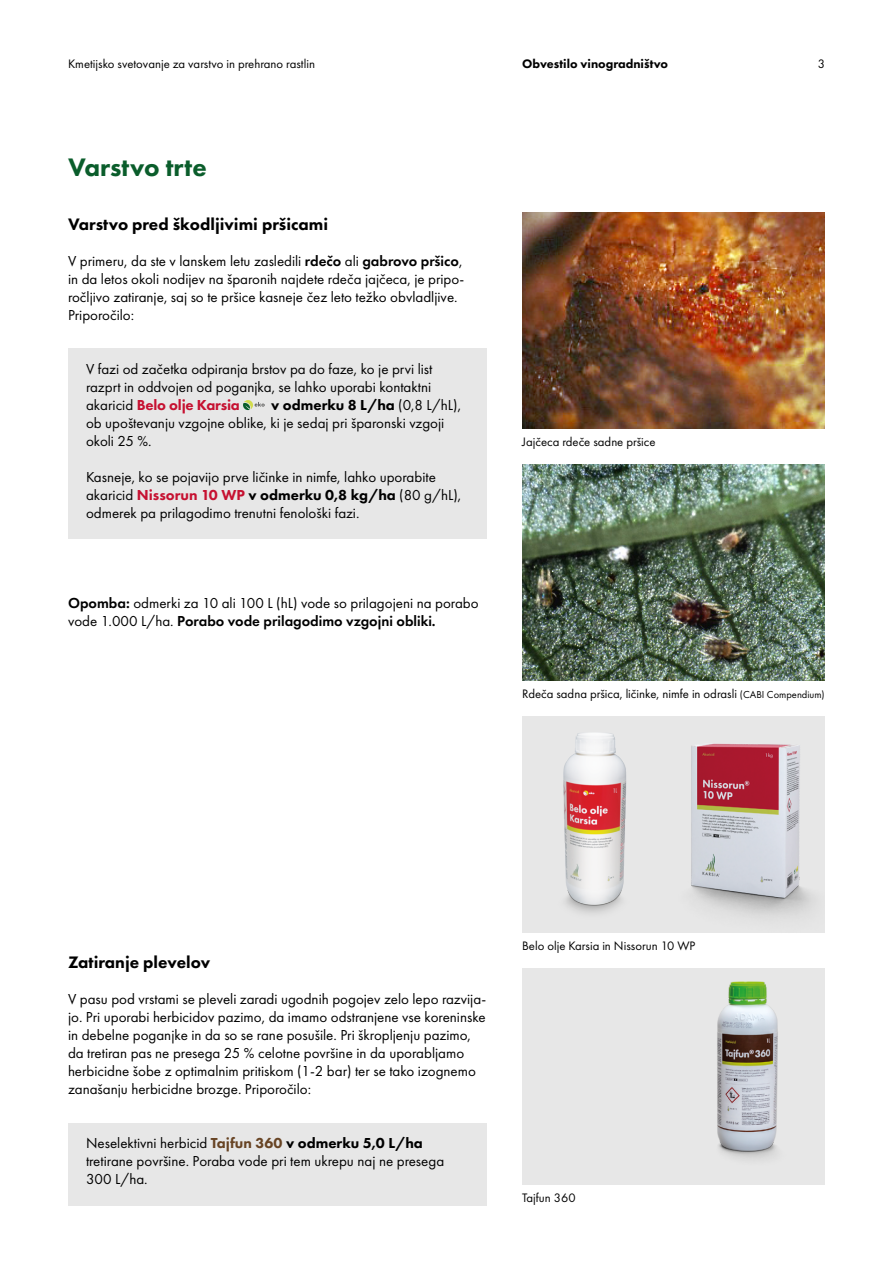
<style>
.page{position:relative;width:893px;height:1263px;background:#fff}
.page>*{position:absolute;margin:0;border:0;box-sizing:border-box;transform-origin:0 0}
.t1{font:800 26.25px "Futura PT";color:#0a5d2b}
.t2{font:800 17.25px "Futura PT";color:#000}
.t3{font:15px/18px "Futura PT";color:#000}
.t4{font:12.75px "Futura PT";color:#000}
.t5{font:800 12.75px "Futura PT";color:#000}
.s1{font-weight:600}
.s2{font-weight:800;color:#c61131}
.s3{font-weight:800}
.s4{font-size:10.5px}
.s5{font-weight:800;color:#684424}
</style>
<div class="page">
<div style="left:68px;top:1123px;width:418px;height:82px;background:#e7e7e7"></div>
<div style="left:68px;top:348px;width:418px;height:190px;background:#e7e7e7"></div>
<svg style="left:243px;top:400px;width:22px;height:10px"></svg>
<img style="left:522px;top:212px;width:303px;height:216px">
<img style="left:522px;top:464px;width:303px;height:216px">
<div style="left:522px;top:716px;width:303px;height:216px;background:#e7e7e7"></div>
<img style="left:668px;top:743px;width:157px;height:190px">
<img style="left:563px;top:733px;width:64px;height:180px">
<div style="left:522px;top:968px;width:303px;height:216px;background:#e7e7e7"></div>
<img style="left:659px;top:981px;width:166px;height:204px">
<p class="t4" style="left:68px;top:56px;width:248px">Kmetijsko svetovanje za varstvo in prehrano rastlin</p>
<p class="t5" style="left:522px;top:56px;width:147px">Obvestilo vinogradništvo</p>
<p class="t4" style="left:818px;top:56px;width:9px">3</p>
<h1 class="t1" style="left:68px;top:151px;width:140px">Varstvo trte</h1>
<p class="t2" style="left:68px;top:213px;width:262px">Varstvo pred škodljivimi pršicami</p>
<p class="t3" style="left:68px;top:252px;width:398px">V primeru, da ste v lanskem letu zasledili <span class="s1">rdečo</span> ali <span class="s1">gabrovo pršico</span>, in da letos okoli nodijev na šparonih najdete rdeča jajčeca, je pripo&shy;ročljivo zatiranje, saj so te pršice kasneje čez leto težko obvladljive.<br>Priporočilo:</p>
<p class="t3" style="left:86px;top:360px;width:348px;text-align:justify">V fazi od začetka odpiranja brstov pa do faze, ko je prvi list razprt in oddvojen od poganjka, se lahko uporabi kontaktni akaricid <span class="s2">Belo olje Karsia</span></p>
<p class="t3" style="left:86px;top:396px;width:377px;text-indent:185px"><span class="s3">v odmerku 8 L/ha</span> (0,8 L/hL), ob upoštevanju vzgojne oblike, ki je sedaj pri šparonski vzgoji okoli 25 %.</p>
<p class="t3" style="left:86px;top:468px;width:377px">Kasneje, ko se pojavijo prve ličinke in nimfe, lahko uporabite akaricid <span class="s2">Nissorun 10 WP</span> <span class="s3">v odmerku 0,8 kg/ha</span> (80 g/hL), odmerek pa prilagodimo trenutni fenološki fazi.</p>
<p class="t3" style="left:68px;top:594px;width:412px"><span class="s1">Opomba:</span> odmerki za 10 ali 100 L (hL) vode so prilagojeni na porabo vode 1.000 L/ha. <span class="s1">Porabo vode prilagodimo vzgojni obliki.</span></p>
<p class="t4" style="left:522px;top:434px;width:135px">Jajčeca rdeče sadne pršice</p>
<p class="t4" style="left:522px;top:686px;width:304px">Rdeča sadna pršica, ličinke, nimfe in odrasli <span class="s4">(CABI Compendium)</span></p>
<p class="t2" style="left:68px;top:951px;width:144px">Zatiranje plevelov</p>
<p class="t3" style="left:68px;top:990px;width:420px">V pasu pod vrstami se pleveli zaradi ugodnih pogojev zelo lepo razvija&shy;jo. Pri uporabi herbicidov pazimo, da imamo odstranjene vse koreninske in debelne poganjke in da so se rane posušile. Pri škropljenju pazimo, da tretiran pas ne presega 25 % celotne površine in da uporabljamo herbicidne šobe z optimalnim pritiskom (1-2 bar) ter se tako izognemo zanašanju herbicidne brozge. Priporočilo:</p>
<p class="t3" style="left:86px;top:1134px;width:360px">Neselektivni herbicid <span class="s5">Tajfun 360</span> <span class="s3">v odmerku 5,0 L/ha </span>tretirane površine. Poraba vode pri tem ukrepu naj ne presega<br>300 L/ha.</p>
<p class="t4" style="left:522px;top:938px;width:175px">Belo olje Karsia in Nissorun 10 WP</p>
<p class="t4" style="left:522px;top:1190px;width:55px">Tajfun 360</p>
</div>
